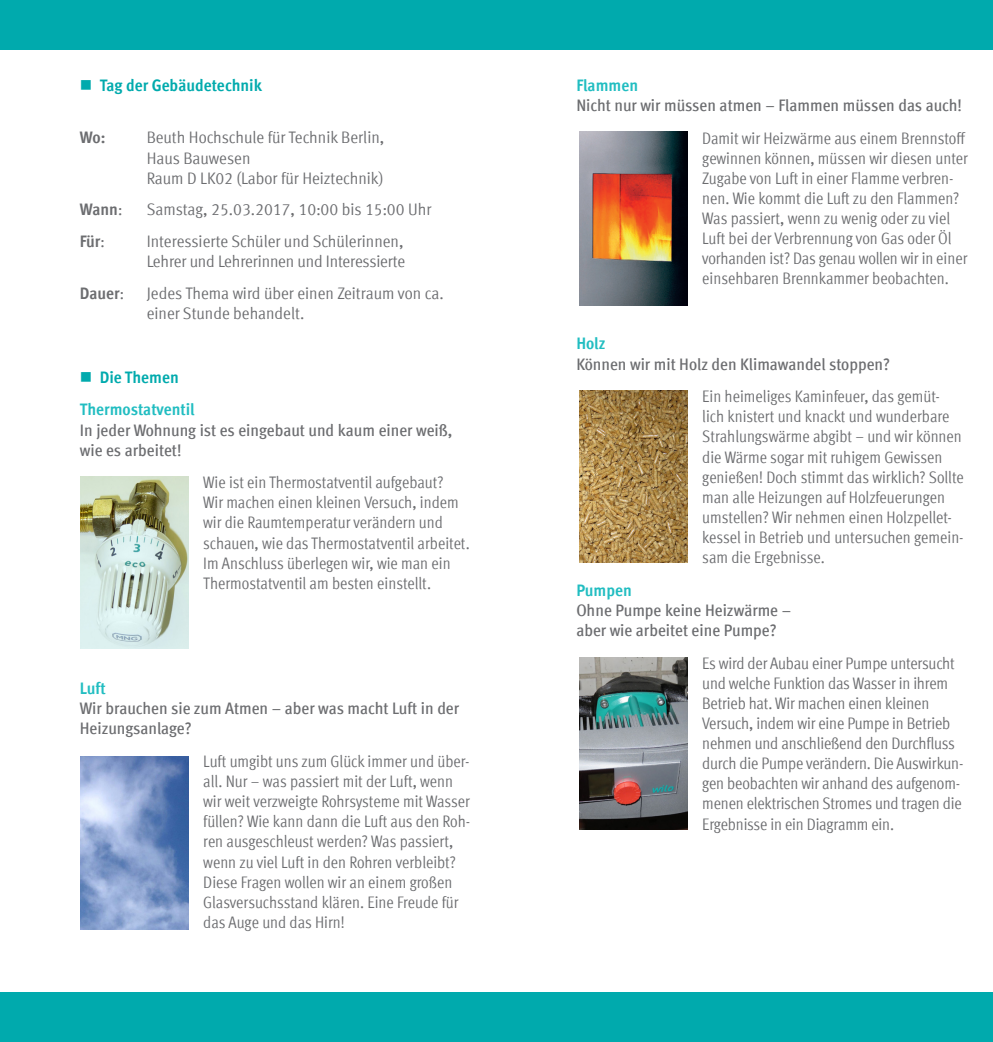
<style>
.page{position:relative;width:993px;height:1042px;background:#fff}
.page>*{position:absolute;margin:0;border:0;box-sizing:border-box;transform-origin:0 0}
.t1{font:condensed 16.62px/20.1px "Meta Offc";letter-spacing:-.005em;color:#6c6d70}
.t2{font:500 condensed 16.62px/20.1px "Meta Offc";color:#6c6d70;scale:1.06 1}
.t3{font:condensed 16.62px/20.1px "Meta Offc";letter-spacing:-.005em;color:#6c6d70;scale:1.06 1}
.t4{font:700 condensed 16.62px "Meta Offc";color:#00aaad;scale:1.06 1}
.t5{font:700 condensed 16.62px "Meta Offc";letter-spacing:-.005em;color:#6c6d70;scale:1.06 1}
.s1{font-weight:400}
.s2{font-weight:700;color:#21bdc1}
</style>
<div class="page">
<div style="left:0;top:992px;width:992px;height:50px;background:#00aaad"></div>
<div style="left:0;top:0;width:992px;height:50px;background:#00aaad"></div>
<img style="left:579px;top:131px;width:108px;height:174px">
<img style="left:579px;top:391px;width:108px;height:172px">
<img style="left:579px;top:657px;width:108px;height:172px">
<img style="left:81px;top:476px;width:107px;height:172px">
<img style="left:81px;top:757px;width:107px;height:172px">
<p class="t4" style="left:80px;top:76px;width:173px">■ Tag der Gebäudetechnik</p>
<p class="t5" style="left:80px;top:128px;width:26px">Wo:</p>
<p class="t3" style="left:147px;top:128px;width:226px">Beuth Hochschule für Technik Berlin,<br>Haus Bauwesen<br>Raum D LK02 (Labor für Heiztechnik)</p>
<p class="t5" style="left:80px;top:200px;width:42px">Wann<span class="s1">:</span></p>
<p class="t3" style="left:147px;top:200px;width:270px">Samstag, 25.03.2017, 10:00 bis 15:00 Uhr</p>
<p class="t5" style="left:80px;top:232px;width:25px">Für<span class="s1">:</span></p>
<p class="t3" style="left:147px;top:232px;width:245px">Interessierte Schüler und Schülerinnen,<br>Lehrer und Lehrerinnen und Interessierte</p>
<p class="t5" style="left:80px;top:284px;width:43px">Dauer<span class="s1">:</span></p>
<p class="t3" style="left:147px;top:283px;width:282px">Jedes Thema wird über einen Zeitraum von ca. einer Stunde behandelt.</p>
<p class="t4" style="left:80px;top:367px;width:95px">■ Die Themen</p>
<p class="t2" style="left:80px;top:399px;width:353px"><span class="s2">Thermostatventil<br></span>In jeder Wohnung ist es eingebaut und kaum einer weiß, wie es arbeitet!</p>
<p class="t1" style="left:203px;top:472px;width:268px">Wie ist ein Thermostatventil aufgebaut?<br>Wir machen einen kleinen Versuch, indem wir die Raumtemperatur verändern und schauen, wie das Thermostatventil arbeitet.<br>Im Anschluss überlegen wir, wie man ein Thermostatventil am besten einstellt.</p>
<p class="t2" style="left:80px;top:678px;width:359px"><span class="s2">Luft<br></span>Wir brauchen sie zum Atmen – aber was macht Luft in der<br>Heizungsanlage?</p>
<p class="t1" style="left:203px;top:751px;width:268px">Luft umgibt uns zum Glück immer und über&shy;all. Nur – was passiert mit der Luft, wenn wir weit verzweigte Rohrsysteme mit Wasser füllen? Wie kann dann die Luft aus den Roh&shy;ren ausgeschleust werden? Was passiert, wenn zu viel Luft in den Rohren verbleibt?<br>Diese Fragen wollen wir an einem großen Glasversuchsstand klären. Eine Freude für das Auge und das Hirn!</p>
<p class="t2" style="left:576px;top:75px;width:365px"><span class="s2">Flammen<br></span>Nicht nur wir müssen atmen – Flammen müssen das auch!</p>
<p class="t1" style="left:702px;top:128px;width:267px">Damit wir Heizwärme aus einem Brennstoff gewinnen können, müssen wir diesen unter Zugabe von Luft in einer Flamme verbren&shy;nen. Wie kommt die Luft zu den Flammen?<br>Was passiert, wenn zu wenig oder zu viel Luft bei der Verbrennung von Gas oder Öl vorhanden ist? Das genau wollen wir in einer einsehbaren Brennkammer beobachten.</p>
<p class="t2" style="left:576px;top:333px;width:297px"><span class="s2">Holz<br></span>Können wir mit Holz den Klimawandel stoppen?</p>
<p class="t1" style="left:702px;top:386px;width:263px">Ein heimeliges Kaminfeuer, das gemüt&shy;lich knistert und knackt und wunderbare Strahlungswärme abgibt – und wir können die Wärme sogar mit ruhigem Gewissen genießen! Doch stimmt das wirklich? Sollte man alle Heizungen auf Holzfeuerungen umstellen? Wir nehmen einen Holzpellet&shy;kessel in Betrieb und untersuchen gemein&shy;sam die Ergebnisse.</p>
<p class="t2" style="left:576px;top:580px;width:204px"><span class="s2">Pumpen<br></span>Ohne Pumpe keine Heizwärme –</p>
<p class="t2" style="left:576px;top:620px;width:190px">aber wie arbeitet eine Pumpe?</p>
<p class="t1" style="left:702px;top:653px;width:262px">Es wird der Aubau einer Pumpe untersucht und welche Funktion das Wasser in ihrem Betrieb hat. Wir machen einen kleinen Versuch, indem wir eine Pumpe in Betrieb nehmen und anschließend den Durchfluss durch die Pumpe verändern. Die Auswirkun&shy;gen beobachten wir anhand des aufgenom&shy;menen elektrischen Stromes und tragen die Ergebnisse in ein Diagramm ein.</p>
</div>
